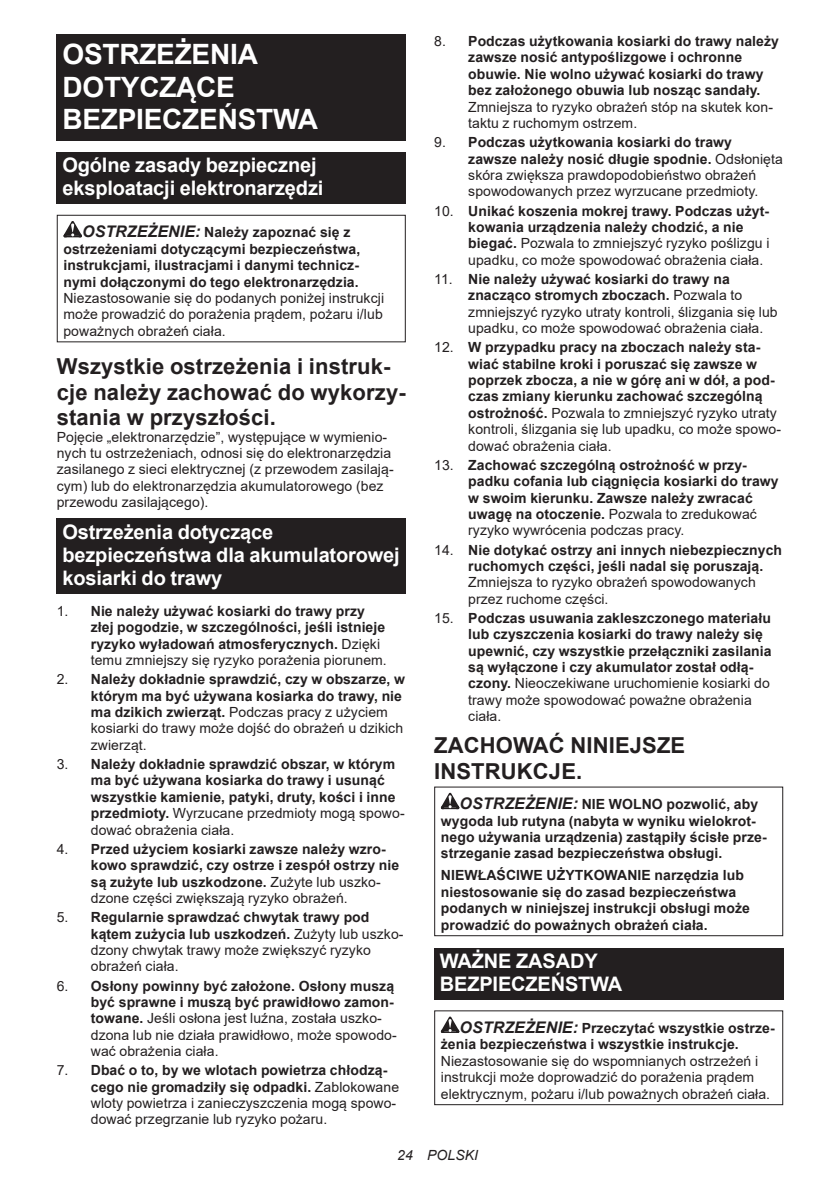
<style>
.page{position:relative;width:840px;height:1191px;background:#fff}
.page>*{position:absolute;margin:0;border:0;box-sizing:border-box;transform-origin:0 0}
.t1{font:700 28px/32.8px "Arial";letter-spacing:-.01em;color:#fff}
.t2{font:700 22px/25.8px "Arial";letter-spacing:.005em;color:#231f20}
.t3{font:700 20px/23.4px "Arial";letter-spacing:-.01em;color:#fff}
.t4{font:700 14px/16.4px "Arial";letter-spacing:.005em;color:#231f20}
.t5{font:14px/16.4px "Arial";letter-spacing:.005em;color:#231f20}
.t6{font:italic 14px "Arial";letter-spacing:.005em;color:#231f20}
.s1{font-style:italic;font-size:16px}
.s2{font-weight:400}
.s3{font-weight:700}
</style>
<div class="page">
<div style="left:57px;top:34px;width:348px;height:107px;background:#231f20"></div>
<div style="left:57px;top:152px;width:348px;height:52px;background:#231f20"></div>
<svg style="left:63px;top:221px;width:19px;height:16px"></svg>
<div style="left:57px;top:215px;width:348px;height:127px;border:1px solid #231f20"></div>
<div style="left:57px;top:518px;width:348px;height:76px;background:#231f20"></div>
<svg style="left:440px;top:792px;width:19px;height:17px"></svg>
<div style="left:434px;top:786px;width:348px;height:150px;border:1px solid #231f20"></div>
<div style="left:434px;top:947px;width:348px;height:52px;background:#231f20"></div>
<svg style="left:440px;top:1016px;width:19px;height:17px"></svg>
<div style="left:434px;top:1010px;width:348px;height:95px;border:1px solid #231f20"></div>
<h1 class="t1" style="left:62px;top:38px;width:257px">OSTRZEŻENIA<br>DOTYCZĄCE<br>BEZPIECZEŃSTWA</h1>
<h3 class="t3" style="left:62px;top:153px;width:262px">Ogólne zasady bezpiecznej eksploatacji elektronarzędzi</h3>
<p class="t4" style="left:63px;top:224px;width:298px;text-indent:19px"><span class="s1">OSTRZEŻENIE:</span> Należy zapoznać się z ostrzeżeniami dotyczącymi bezpieczeństwa, instrukcjami, ilustracjami i danymi technicz&shy;nymi dołączonymi do tego elektronarzędzia.</p>
<p class="t5" style="left:63px;top:290px;width:322px;text-align:justify">Niezastosowanie się do podanych poniżej instrukcji może prowadzić do porażenia prądem, pożaru i/lub poważnych obrażeń ciała.</p>
<h2 class="t2" style="left:57px;top:353px;width:350px">Wszystkie ostrzeżenia i instruk&shy;cje należy zachować do wykorzy&shy;stania w przyszłości.</h2>
<p class="t5" style="left:57px;top:428px;width:338px">Pojęcie „elektronarzędzie”, występujące w wymienio&shy;nych tu ostrzeżeniach, odnosi się do elektronarzędzia zasilanego z sieci elektrycznej (z przewodem zasilają&shy;cym) lub do elektronarzędzia akumulatorowego (bez przewodu zasilającego).</p>
<h3 class="t3" style="left:62px;top:520px;width:339px">Ostrzeżenia dotyczące bezpieczeństwa dla akumulatorowej kosiarki do trawy</h3>
<p class="t4" style="left:91px;top:603px;width:297px;text-indent:-34px"><span class="s2">1.</span> Nie należy używać kosiarki do trawy przy złej pogodzie, w szczególności, jeśli istnieje ryzyko wyładowań atmosferycznych. <span class="s2">Dzięki temu zmniejszy się ryzyko porażenia piorunem.</span></p>
<p class="t4" style="left:91px;top:671px;width:315px;text-indent:-34px"><span class="s2">2.</span> Należy dokładnie sprawdzić, czy w obszarze, w którym ma być używana kosiarka do trawy, nie ma dzikich zwierząt. <span class="s2">Podczas pracy z użyciem kosiarki do trawy może dojść do obrażeń u dzikich zwierząt.</span></p>
<p class="t4" style="left:91px;top:756px;width:315px;text-indent:-34px"><span class="s2">3.</span> Należy dokładnie sprawdzić obszar, w którym ma być używana kosiarka do trawy i usunąć wszystkie kamienie, patyki, druty, kości i inne przedmioty. <span class="s2">Wyrzucane przedmioty mogą spowo&shy;dować obrażenia ciała.</span></p>
<p class="t4" style="left:91px;top:841px;width:310px;text-indent:-34px"><span class="s2">4.</span> Przed użyciem kosiarki zawsze należy wzro&shy;kowo sprawdzić, czy ostrze i zespół ostrzy nie są zużyte lub uszkodzone. <span class="s2">Zużyte lub uszko&shy;dzone części zwiększają ryzyko obrażeń.</span></p>
<p class="t5" style="left:91px;top:909px;width:314px;text-indent:-34px">5. <span class="s3">Regularnie sprawdzać chwytak trawy pod kątem zużycia lub uszkodzeń.</span> Zużyty lub uszko&shy;dzony chwytak trawy może zwiększyć ryzyko obrażeń ciała.</p>
<p class="t5" style="left:91px;top:977px;width:307px;text-indent:-34px">6. <span class="s3">Osłony powinny być założone. Osłony muszą być sprawne i muszą być prawidłowo zamon&shy;towane.</span> Jeśli osłona jest luźna, została uszko&shy;dzona lub nie działa prawidłowo, może spowodo&shy;wać obrażenia ciała.</p>
<p class="t5" style="left:91px;top:1062px;width:309px;text-indent:-34px">7. <span class="s3">Dbać o to, by we wlotach powietrza chłodzą&shy;cego nie gromadziły się odpadki.</span> Zablokowane wloty powietrza i zanieczyszczenia mogą spowo&shy;dować przegrzanie lub ryzyko pożaru.</p>
<p class="t4" style="left:468px;top:33px;width:312px;text-indent:-34px"><span class="s2">8.</span> Podczas użytkowania kosiarki do trawy należy zawsze nosić antypoślizgowe i ochronne obuwie. Nie wolno używać kosiarki do trawy bez założonego obuwia lub nosząc sandały.</p>
<p class="t5" style="left:468px;top:98px;width:306px">Zmniejsza to ryzyko obrażeń stóp na skutek kon&shy;taktu z ruchomym ostrzem.</p>
<p class="t5" style="left:468px;top:134px;width:316px;text-indent:-34px">9. <span class="s3">Podczas użytkowania kosiarki do trawy zawsze należy nosić długie spodnie.</span> Odsłonięta skóra zwiększa prawdopodobieństwo obrażeń spowodowanych przez wyrzucane przedmioty.</p>
<p class="t4" style="left:468px;top:202px;width:302px;text-indent:-34px"><span class="s2">10.</span> Unikać koszenia mokrej trawy. Podczas użyt&shy;kowania urządzenia należy chodzić, a nie biegać. <span class="s2">Pozwala to zmniejszyć ryzyko poślizgu i upadku, co może spowodować obrażenia ciała.</span></p>
<p class="t5" style="left:468px;top:271px;width:311px;text-indent:-34px">11. <span class="s3">Nie należy używać kosiarki do trawy na znacząco stromych zboczach.</span> Pozwala to zmniejszyć ryzyko utraty kontroli, ślizgania się lub upadku, co może spowodować obrażenia ciała.</p>
<p class="t4" style="left:468px;top:339px;width:314px;text-indent:-34px"><span class="s2">12.</span> W przypadku pracy na zboczach należy sta&shy;wiać stabilne kroki i poruszać się zawsze w poprzek zbocza, a nie w górę ani w dół, a pod&shy;czas zmiany kierunku zachować szczególną ostrożność. <span class="s2">Pozwala to zmniejszyć ryzyko utraty kontroli, ślizgania się lub upadku, co może spowo&shy;dować obrażenia ciała.</span></p>
<p class="t4" style="left:468px;top:457px;width:312px;text-indent:-34px"><span class="s2">13.</span> Zachować szczególną ostrożność w przy&shy;padku cofania lub ciągnięcia kosiarki do trawy w swoim kierunku. Zawsze należy zwracać uwagę na otoczenie. <span class="s2">Pozwala to zredukować ryzyko wywrócenia podczas pracy.</span></p>
<p class="t4" style="left:468px;top:541px;width:315px;text-indent:-34px"><span class="s2">14.</span> Nie dotykać ostrzy ani innych niebezpiecznych ruchomych części, jeśli nadal się poruszają.</p>
<p class="t5" style="left:468px;top:574px;width:289px">Zmniejsza to ryzyko obrażeń spowodowanych przez ruchome części.</p>
<p class="t4" style="left:468px;top:610px;width:305px;text-indent:-34px"><span class="s2">15.</span> Podczas usuwania zakleszczonego materiału lub czyszczenia kosiarki do trawy należy się upewnić, czy wszystkie przełączniki zasilania są wyłączone i czy akumulator został odłą&shy;czony. <span class="s2">Nieoczekiwane uruchomienie kosiarki do trawy może spowodować poważne obrażenia ciała.</span></p>
<h2 class="t2" style="left:434px;top:732px;width:252px">ZACHOWAĆ NINIEJSZE<br>INSTRUKCJE.</h2>
<p class="t4" style="left:440px;top:796px;width:327px;text-indent:19px"><span class="s1">OSTRZEŻENIE:</span> NIE WOLNO pozwolić, aby wygoda lub rutyna (nabyta w wyniku wielokrot&shy;nego używania urządzenia) zastąpiły ścisłe prze&shy;strzeganie zasad bezpieczeństwa obsługi.</p>
<p class="t4" style="left:440px;top:867px;width:310px">NIEWŁAŚCIWE UŻYTKOWANIE narzędzia lub niestosowanie się do zasad bezpieczeństwa podanych w niniejszej instrukcji obsługi może prowadzić do poważnych obrażeń ciała.</p>
<h3 class="t3" style="left:439px;top:949px;width:184px">WAŻNE ZASADY<br>BEZPIECZEŃSTWA</h3>
<p class="t4" style="left:440px;top:1020px;width:335px;text-indent:19px"><span class="s1">OSTRZEŻENIE:</span> Przeczytać wszystkie ostrze&shy;żenia bezpieczeństwa i wszystkie instrukcje.</p>
<p class="t5" style="left:440px;top:1052px;width:330px">Niezastosowanie się do wspomnianych ostrzeżeń i instrukcji może doprowadzić do porażenia prądem elektrycznym, pożaru i/lub poważnych obrażeń ciała.</p>
<p class="t6" style="left:397px;top:1146px;width:82px">24 POLSKI</p>
</div>
